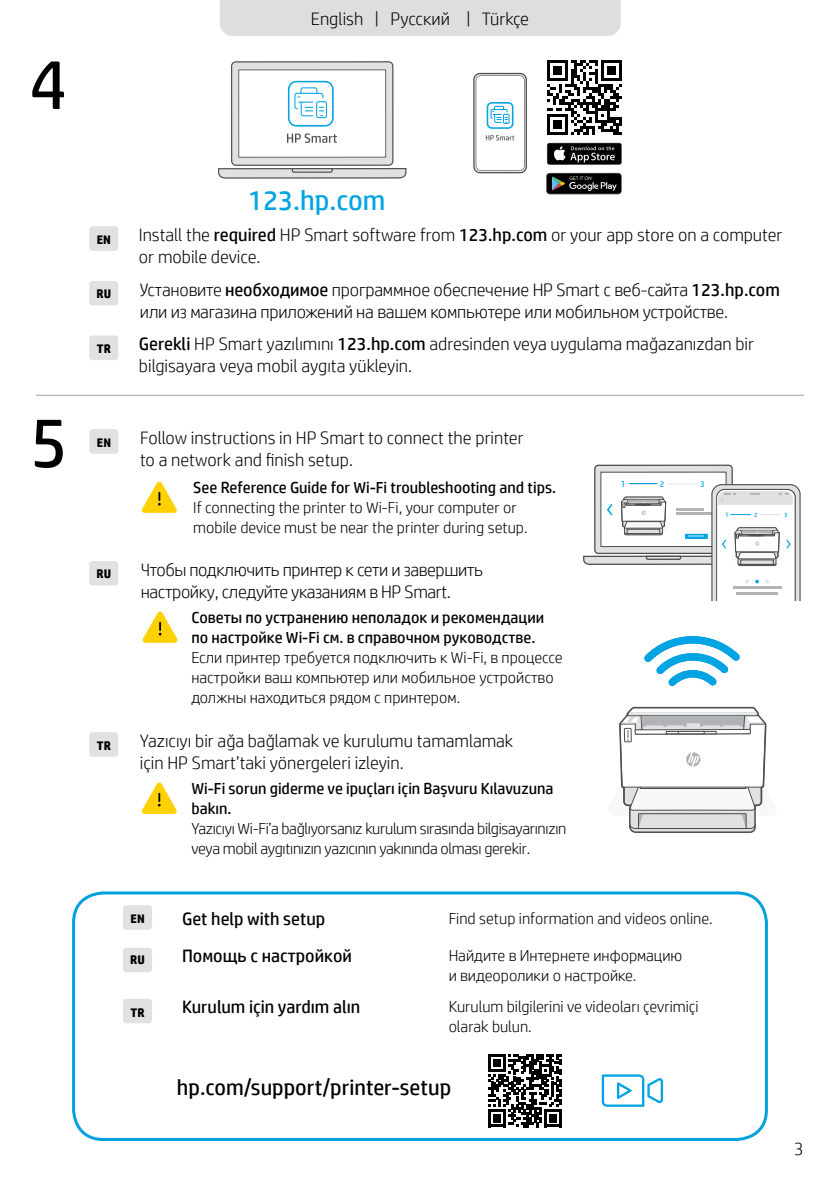
<style>
.page{position:relative;width:840px;height:1191px;background:#fff}
.page>*{position:absolute;margin:0;border:0;box-sizing:border-box;transform-origin:0 0}
.t1{font:70px "HP Simplified";color:#000}
.t2{font:28px "HP Simplified";color:#00a4e3}
.t3{font:22px "HP Simplified";color:#000}
.t4{font:300 18px/22px "HP Simplified";letter-spacing:-.005em;color:#000}
.t5{font:18px "HP Simplified";color:#000}
.t6{font:300 16px/20px "HP Simplified";color:#000}
.t7{font:16px/20px "HP Simplified";color:#000}
.t8{font:300 16px/20px "HP Simplified";letter-spacing:-.02em;color:#000}
.t9{font:700 12.4px "HP Simplified";letter-spacing:.01em;color:#000}
.t10{font:9.2px "HP Simplified";color:#00a4e3}
.t11{font:8.4px "HP Simplified";color:#00a4e3}
.t12{font:6.8px "HP Simplified";color:#00a4e3}
.t13{font:6.2px "HP Simplified";color:#00a4e3}
.s1{font-weight:400}
</style>
<div class="page">
<div style="left:220px;top:0;width:400px;height:35px;background:#dedede"></div>
<div style="left:89px;top:429px;width:29px;height:24px;background:#e0e1e2;border-radius:3px"></div>
<svg style="left:141px;top:481px;width:36px;height:32px"></svg>
<div style="left:89px;top:226px;width:29px;height:25px;background:#e0e1e2;border-radius:3px"></div>
<hr style="left:36px;top:395px;width:767px;height:1px;background:#b5b8ba">
<svg style="left:547px;top:60px;width:74px;height:75px"></svg>
<svg style="left:473px;top:73px;width:53px;height:100px"></svg>
<svg style="left:218px;top:61px;width:188px;height:118px"></svg>
<div style="left:546px;top:143px;width:75px;height:22px;background:#848382;border-radius:3px"></div>
<div style="left:547px;top:143px;width:74px;height:21px;background:#000;border-radius:2px"></div>
<svg style="left:554px;top:146px;width:60px;height:16px"></svg>
<svg style="left:546px;top:173px;width:75px;height:21px;background:#252726"></svg>
<div style="left:72px;top:891px;width:695px;height:250px;border:3px solid #00a1dd;border-radius:30px"></div>
<svg style="left:594px;top:465px;width:137px;height:88px"></svg>
<div style="left:593px;top:464px;width:139px;height:90px;border:1px solid #4d4d4f;border-radius:4px"></div>
<svg style="left:583px;top:473px;width:216px;height:127px"></svg>
<svg style="left:619px;top:636px;width:148px;height:197px"></svg>
<svg style="left:142px;top:611px;width:36px;height:32px"></svg>
<div style="left:89px;top:561px;width:29px;height:24px;background:#e0e1e2;border-radius:3px"></div>
<div style="left:89px;top:281px;width:29px;height:24px;background:#e0e1e2;border-radius:3px"></div>
<div style="left:89px;top:335px;width:29px;height:25px;background:#e0e1e2;border-radius:3px"></div>
<div style="left:89px;top:732px;width:29px;height:24px;background:#e0e1e2;border-radius:3px"></div>
<svg style="left:141px;top:782px;width:36px;height:32px"></svg>
<svg style="left:488px;top:1054px;width:73px;height:73px"></svg>
<svg style="left:601px;top:1074px;width:61px;height:32px"></svg>
<div style="left:123px;top:905px;width:29px;height:24px;background:#e0e1e2;border-radius:3px"></div>
<div style="left:123px;top:947px;width:29px;height:25px;background:#e0e1e2;border-radius:3px"></div>
<div style="left:123px;top:998px;width:29px;height:25px;background:#e0e1e2;border-radius:3px"></div>
<h1 class="t1" style="left:30px;top:39px;width:39px">4</h1>
<p class="t4" style="left:311px;top:7px;width:220px">English | Русский | Türkçe</p>
<h2 class="t2" style="left:248px;top:182px;width:139px">123.hp.com</h2>
<p class="t9" style="left:97px;top:232px;width:16px">EN</p>
<p class="t4" style="left:139px;top:223px;width:644px">Install the <span class="s1">required</span> HP Smart software from <span class="s1">123.hp.com</span> or your app store on a computer or mobile device.</p>
<p class="t9" style="left:96px;top:285px;width:16px">RU</p>
<p class="t4" style="left:140px;top:278px;width:641px">Установите <span class="s1">необходимое</span> программное обеспечение HP Smart с веб-сайта <span class="s1">123.hp.com </span>или из магазина приложений на вашем компьютере или мобильном устройстве.</p>
<p class="t9" style="left:97px;top:341px;width:16px">TR</p>
<p class="t4" style="left:139px;top:332px;width:616px"><span class="s1">Gerekli</span> HP Smart yazılımını <span class="s1">123.hp.com</span> adresinden veya uygulama mağazanızdan bir bilgisayara veya mobil aygıta yükleyin.</p>
<h1 class="t1" style="left:30px;top:397px;width:39px">5</h1>
<p class="t4" style="left:140px;top:426px;width:385px">Follow instructions in HP Smart to connect the printer to a network and finish setup.</p>
<p class="t9" style="left:97px;top:434px;width:16px">EN</p>
<p class="t9" style="left:96px;top:565px;width:16px">RU</p>
<p class="t7" style="left:193px;top:477px;width:364px">See Reference Guide for Wi-Fi troubleshooting and tips.</p>
<p class="t6" style="left:193px;top:497px;width:335px">If connecting the printer to Wi-Fi, your computer or mobile device must be near the printer during setup.</p>
<p class="t4" style="left:141px;top:558px;width:343px">Чтобы подключить принтер к сети и завершить настройку, следуйте указаниям в HP Smart.</p>
<p class="t7" style="left:191px;top:607px;width:354px">Советы по устранению неполадок и рекомендации по настройке Wi-Fi см. в справочном руководстве.</p>
<p class="t6" style="left:191px;top:647px;width:372px">Если принтер требуется подключить к Wi-Fi, в процессе настройки ваш компьютер или мобильное устройство должны находиться рядом с принтером.</p>
<p class="t9" style="left:97px;top:737px;width:16px">TR</p>
<p class="t4" style="left:140px;top:729px;width:374px">Yazıcıyı bir ağa bağlamak ve kurulumu tamamlamak için HP Smart’taki yönergeleri izleyin.</p>
<p class="t7" style="left:191px;top:778px;width:363px">Wi-Fi sorun giderme ve ipuçları için Başvuru Kılavuzuna bakın.</p>
<p class="t8" style="left:191px;top:818px;width:376px">Yazıcıyı Wi-Fi’a bağlıyorsanız kurulum sırasında bilgisayarınızın veya mobil aygıtınızın yazıcının yakınında olması gerekir.</p>
<p class="t10" style="left:620px;top:478px;width:6px">1</p>
<p class="t11" style="left:659px;top:478px;width:6px">2</p>
<p class="t11" style="left:699px;top:478px;width:6px">3</p>
<p class="t12" style="left:724px;top:510px;width:5px">1</p>
<p class="t13" style="left:753px;top:510px;width:5px">2</p>
<p class="t13" style="left:783px;top:510px;width:5px">3</p>
<p class="t9" style="left:130px;top:910px;width:16px">EN</p>
<p class="t5" style="left:182px;top:906px;width:145px">Get help with setup</p>
<p class="t6" style="left:448px;top:908px;width:265px">Find setup information and videos online.</p>
<p class="t6" style="left:448px;top:944px;width:235px">Найдите в Интернете информацию и видеоролики о настройке.</p>
<p class="t9" style="left:130px;top:952px;width:16px">RU</p>
<p class="t5" style="left:182px;top:944px;width:171px">Помощь с настройкой</p>
<p class="t9" style="left:130px;top:1004px;width:16px">TR</p>
<p class="t5" style="left:182px;top:995px;width:180px">Kurulum için yardım alın</p>
<p class="t6" style="left:448px;top:995px;width:251px">Kurulum bilgilerini ve videoları çevrimiçi olarak bulun.</p>
<p class="t3" style="left:177px;top:1072px;width:276px">hp.com/support/printer-setup</p>
<p class="t4" style="left:793px;top:1137px;width:11px">3</p>
</div>
